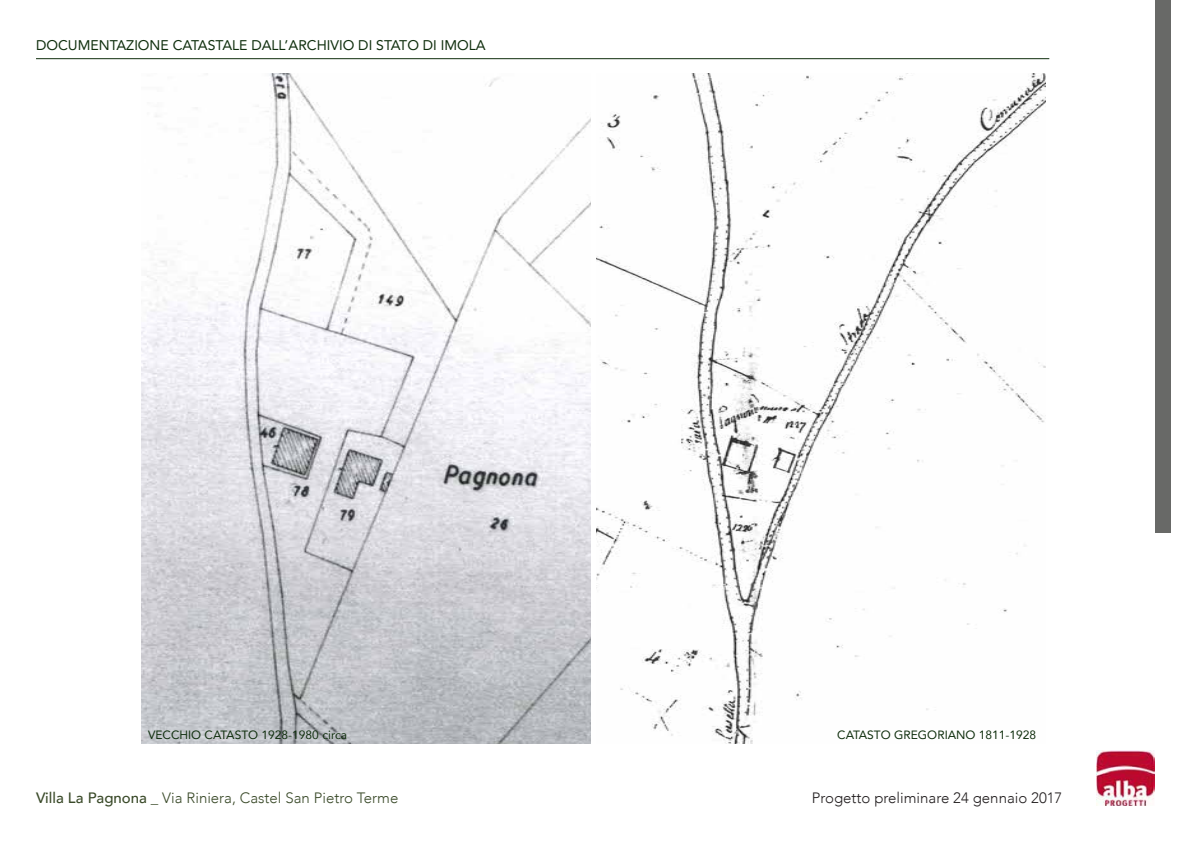
<style>
.page{position:relative;width:1191px;height:842px;background:#fff}
.page>*{position:absolute;margin:0;border:0;box-sizing:border-box;transform-origin:0 0}
.t1{font:300 15px "Avenir";color:#3a4a29}
.t2{font:300 15px "Avenir";color:#231f20}
.t3{font:14px "Avenir";color:#0f2e0d}
.t4{font:12px "Avenir";color:#0f2e0d}
.s1{font-weight:500}
</style>
<div class="page">
<img style="left:141px;top:74px;width:449px;height:670px">
<img style="left:596px;top:74px;width:449px;height:670px">
<hr style="left:36px;top:58px;width:1013px;height:1px;background:#0f2e0d">
<div style="left:1155px;top:0;width:15px;height:533px;background:#686967"></div>
<img style="left:1096px;top:750px;width:58px;height:56px">
<p class="t3" style="left:36px;top:34px;width:451px">DOCUMENTAZIONE CATASTALE DALL’ARCHIVIO DI STATO DI IMOLA</p>
<p class="t4" style="left:148px;top:725px;width:200px">VECCHIO CATASTO 1928-1980 circa</p>
<p class="t4" style="left:837px;top:725px;width:201px">CATASTO GREGORIANO 1811-1928</p>
<p class="t1" style="left:36px;top:789px;width:364px"><span class="s1">Villa La Pagnona</span> _ Via Riniera, Castel San Pietro Terme</p>
<p class="t2" style="left:811px;top:789px;width:252px">Progetto preliminare 24 gennaio 2017</p>
</div>
